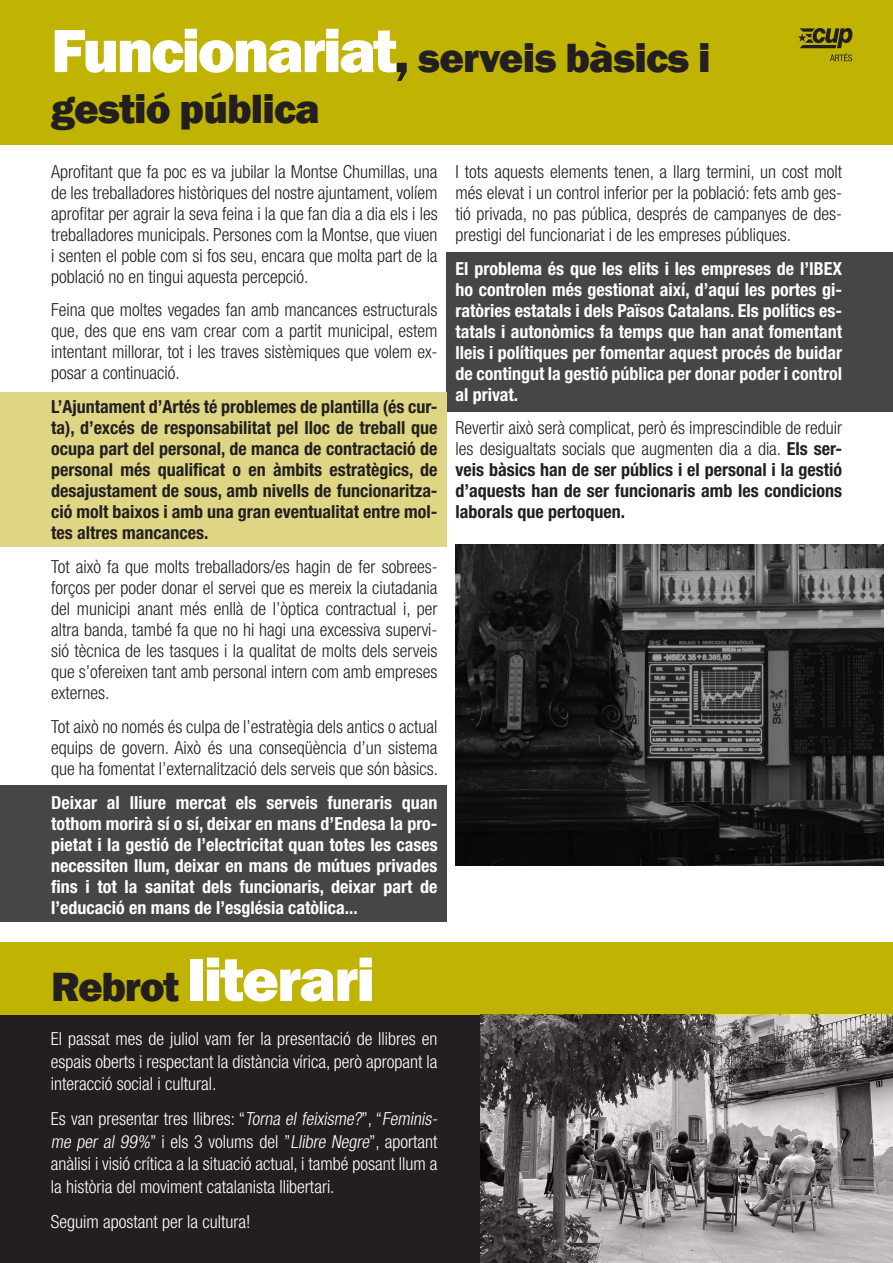
<style>
.page{position:relative;width:893px;height:1263px;background:#fff}
.page>*{position:absolute;margin:0;border:0;box-sizing:border-box;transform-origin:0 0}
.t1{font:800 63px "Franklin Gothic";letter-spacing:-.03em;color:#fff}
.t2{font:800 42px/51px "Franklin Gothic";letter-spacing:-.02em;color:#231f20}
.t3{font:300 condensed 18px/21px "Helvetica Neue LT Std";color:#231f20;text-align:justify}
.t4{font:700 condensed 18px/21px "Helvetica Neue LT Std";color:#fff;text-align:justify}
.t5{font:700 condensed 18px/21px "Helvetica Neue LT Std";color:#231f20;text-align:justify}
.t6{font:300 condensed 18px/22.5px "Helvetica Neue LT Std";color:#fff;text-align:justify}
.s1{font-size:63px;color:#fff}
.s2{font-size:52.5px}
.s3{font-size:42px;color:#231f20}
.s4{font-style:italic}
.s5{font-weight:300}
</style>
<div class="page">
<div style="left:446px;top:252px;width:447px;height:159px;background:#454647"></div>
<div style="left:0;top:786px;width:446px;height:136px;background:#454647"></div>
<div style="left:0;top:392px;width:446px;height:154px;background:#dfd685"></div>
<hr style="left:0;top:307px;width:1px;height:196px;background:#454647">
<hr style="left:0;top:709px;width:1px;height:176px;background:#dfd685">
<div style="left:0;top:0;width:893px;height:145px;background:#c0b301"></div>
<svg style="left:798px;top:28px;width:54px;height:33px"></svg>
<div style="left:0;top:1014px;width:893px;height:249px;background:#231f20"></div>
<div style="left:0;top:942px;width:893px;height:72px;background:#c0b301"></div>
<img style="left:480px;top:1014px;width:413px;height:249px">
<img style="left:456px;top:544px;width:428px;height:321px">
<h2 class="t2" style="left:51px;top:32px;width:661px"><span class="s1">Funcionariat</span><span class="s2">,</span> serveis bàsics i gestió pública</h2>
<p class="t3" style="left:51px;top:161px;width:388px">Aprofitant que fa poc es va jubilar la Montse Chumillas, una de les treballadores històriques del nostre ajuntament, volíem aprofitar per agrair la seva feina i la que fan dia a dia els i les treballadores municipals. Persones com la Montse, que viuen i senten el poble com si fos seu, encara que molta part de la població no en tingui aquesta percepció.</p>
<p class="t3" style="left:51px;top:299px;width:388px">Feina que moltes vegades fan amb mancances estructurals que, des que ens vam crear com a partit municipal, estem intentant millorar, tot i les traves sistèmiques que volem ex&shy;posar a continuació.</p>
<p class="t5" style="left:51px;top:396px;width:388px">L’Ajuntament d’Artés té problemes de plantilla (és cur&shy;ta), d’excés de responsabilitat pel lloc de treball que ocupa part del personal, de manca de contractació de personal més qualificat o en àmbits estratègics, de desajustament de sous, amb nivells de funcionaritza&shy;ció molt baixos i amb una gran eventualitat entre mol&shy;tes altres mancances.</p>
<p class="t3" style="left:51px;top:556px;width:388px">Tot això fa que molts treballadors/es hagin de fer sobrees&shy;forços per poder donar el servei que es mereix la ciutadania del municipi anant més enllà de l’òptica contractual i, per altra banda, també fa que no hi hagi una excessiva supervi&shy;sió tècnica de les tasques i la qualitat de molts dels serveis que s’ofereixen tant amb personal intern com amb empreses externes.</p>
<p class="t3" style="left:51px;top:716px;width:389px">Tot això no només és culpa de l’estratègia dels antics o actual equips de govern. Això és una conseqüència d’un sistema que ha fomentat l’externalització dels serveis que són bàsics.</p>
<p class="t4" style="left:51px;top:791px;width:388px">Deixar al lliure mercat els serveis funeraris quan tothom morirà sí o sí, deixar en mans d’Endesa la pro&shy;pietat i la gestió de l’electricitat quan totes les cases necessiten llum, deixar en mans de mútues privades fins i tot la sanitat dels funcionaris, deixar part de l’educació en mans de l’església catòlica...</p>
<h1 class="t1" style="left:51px;top:939px;width:325px"><span class="s3">Rebrot</span> literari</h1>
<p class="t6" style="left:51px;top:1027px;width:388px">El passat mes de juliol vam fer la presentació de llibres en espais oberts i respectant la distància vírica, però apropant la interacció social i cultural.</p>
<p class="t6" style="left:51px;top:1108px;width:391px;text-align:left">Es van presentar tres llibres: “<span class="s4">Torna el feixisme?</span>”, “<span class="s4">Feminis&shy;me per al 99%</span>” i els 3 volums del ”<span class="s4">Llibre Negre</span>”, aportant anàlisi i visió crítica a la situació actual, i també posant llum a la història del moviment catalanista llibertari.</p>
<p class="t6" style="left:51px;top:1210px;width:201px">Seguim apostant per la cultura!</p>
<p class="t3" style="left:456px;top:161px;width:388px">I tots aquests elements tenen, a llarg termini, un cost molt més elevat i un control inferior per la població: fets amb ges&shy;tió privada, no pas pública, després de campanyes de des&shy;prestigi del funcionariat i de les empreses públiques.</p>
<p class="t4" style="left:456px;top:257px;width:388px">El problema és que les elits i les empreses de l’IBEX ho controlen més gestionat així, d’aquí les portes gi&shy;ratòries estatals i dels Països Catalans. Els polítics es&shy;tatals i autonòmics fa temps que han anat fomentant lleis i polítiques per fomentar aquest procés de buidar de contingut la gestió pública per donar poder i control al privat.</p>
<p class="t5" style="left:456px;top:417px;width:388px"><span class="s5">Revertir això serà complicat, però és imprescindible de reduir les desigualtats socials que augmenten dia a dia.</span> Els ser&shy;veis bàsics han de ser públics i el personal i la gestió d’aquests han de ser funcionaris amb les condicions laborals que pertoquen.</p>
</div>
